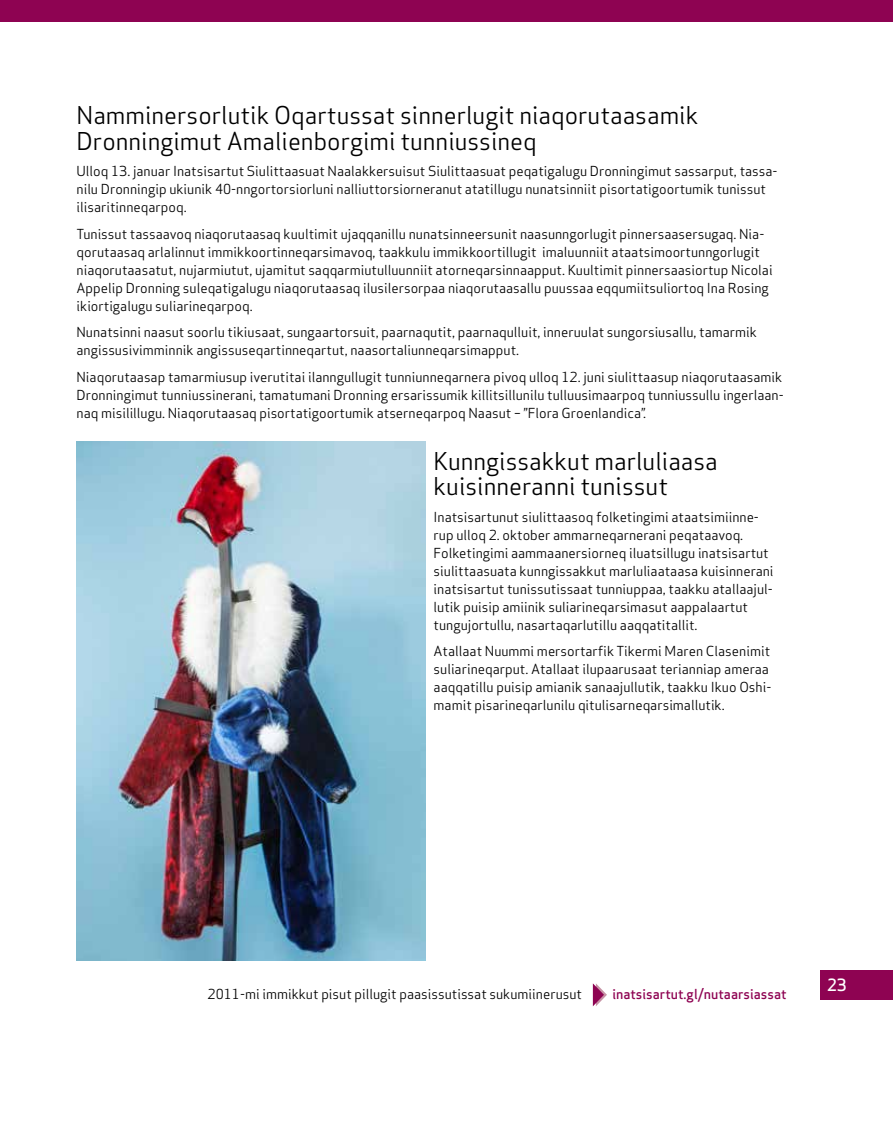
<style>
.page{position:relative;width:893px;height:1127px;background:#fff}
.page>*{position:absolute;margin:0;border:0;box-sizing:border-box;transform-origin:0 0}
.t1{font:24px/25.5px "Apex Sans";color:#000}
.t2{font:500 16.5px "Apex Sans";color:#fff}
.t3{font:13.5px/18px "Apex Sans";color:#000}
.t4{font:500 13.5px "Apex Sans";color:#8e0352}
</style>
<div class="page">
<div style="left:0;top:0;width:893px;height:21px;background:#8e0352"></div>
<div style="left:821px;top:969px;width:72px;height:30px;background:#8e0352"></div>
<img style="left:77px;top:442px;width:348px;height:518px">
<svg style="left:593px;top:983px;width:14px;height:23px"></svg>
<h1 class="t1" style="left:77px;top:100px;width:623px">Namminersorlutik Oqartussat sinnerlugit niaqorutaasamik<br>Dronningimut Amalienborgimi tunniussineq</h1>
<p class="t3" style="left:77px;top:161px;width:702px">Ulloq 13. januar Inatsisartut Siulittaasuat Naalakkersuisut Siulittaasuat peqatigalugu Dronningimut sassarput, tassa&shy;nilu Dronningip ukiunik 40-nngortorsiorluni nalliuttorsiorneranut atatillugu nunatsinniit pisortatigoortumik tunissut ilisaritinneqarpoq.</p>
<p class="t3" style="left:77px;top:224px;width:698px">Tunissut tassaavoq niaqorutaasaq kuultimit ujaqqanillu nunatsinneersunit naasunngorlugit pinnersaasersugaq. Nia&shy;qorutaasaq arlalinnut immikkoortinneqarsimavoq, taakkulu immikkoortillugit imaluunniit ataatsimoortunngorlugit niaqorutaasatut, nujarmiutut, ujamitut saqqarmiutulluunniit atorneqarsinnaapput. Kuultimit pinnersaasiortup Nicolai Appelip Dronning suleqatigalugu niaqorutaasaq ilusilersorpaa niaqorutaasallu puussaa eqqumiitsuliortoq Ina Rosing ikiortigalugu suliarineqarpoq.</p>
<p class="t3" style="left:77px;top:322px;width:682px">Nunatsinni naasut soorlu tikiusaat, sungaartorsuit, paarnaqutit, paarnaqulluit, inneruulat sungorsiusallu, tamarmik angissusivimminnik angissuseqartinneqartut, naasortaliunneqarsimapput.</p>
<p class="t3" style="left:77px;top:367px;width:709px;text-align:justify">Niaqorutaasap tamarmiusup iverutitai ilanngullugit tunniunneqarnera pivoq ulloq 12. juni siulittaasup niaqorutaasamik Dronningimut tunniussinerani, tamatumani Dronning ersarissumik killitsillunilu tulluusimaarpoq tunniussullu ingerlaan&shy;naq misilillugu. Niaqorutaasaq pisortatigoortumik atserneqarpoq Naasut – ”Flora Groenlandica”.</p>
<h1 class="t1" style="left:434px;top:446px;width:286px">Kunngissakkut marluliaasa kuisinneranni tunissut</h1>
<p class="t3" style="left:434px;top:507px;width:342px">Inatsisartunut siulittaasoq folketingimi ataatsimiinne&shy;rup ulloq 2. oktober ammarneqarnerani peqataavoq.<br>Folketingimi aammaanersiorneq iluatsillugu inatsisartut siulittaasuata kunngissakkut marluliaataasa kuisinnerani inatsisartut tunissutissaat tunniuppaa, taakku atallaajul&shy;lutik puisip amiinik suliarineqarsimasut aappalaartut tungujortullu, nasartaqarlutillu aaqqatitallit.</p>
<p class="t3" style="left:434px;top:641px;width:339px">Atallaat Nuummi mersortarfik Tikermi Maren Clasenimit suliarineqarput. Atallaat ilupaarusaat terianniap ameraa aaqqatillu puisip amianik sanaajullutik, taakku Ikuo Oshi&shy;mamit pisarineqarlunilu qitulisarneqarsimallutik.</p>
<p class="t3" style="left:208px;top:983px;width:376px">2011-mi immikkut pisut pillugit paasissutissat sukumiinerusut</p>
<p class="t4" style="left:612px;top:982px;width:176px">inatsisartut.gl/nutaarsiassat</p>
<p class="t2" style="left:827px;top:970px;width:21px">23</p>
</div>
